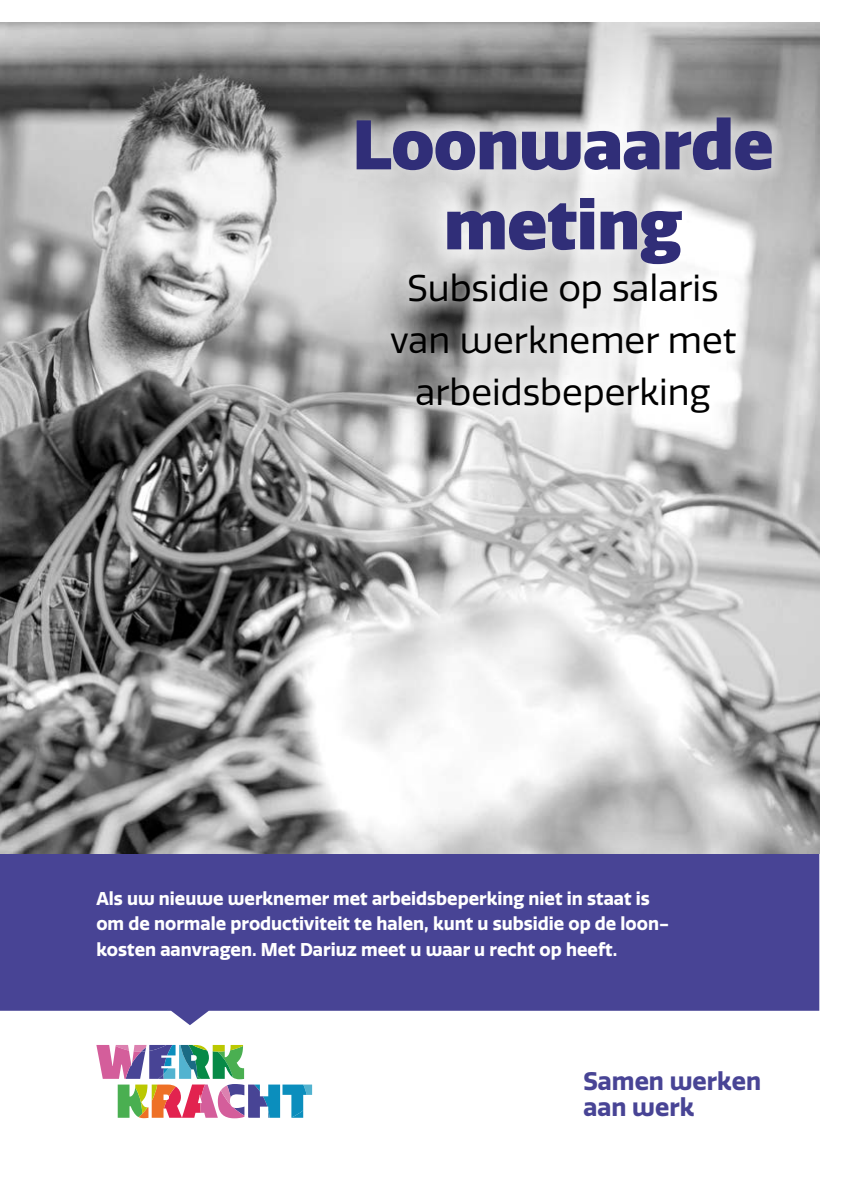
<style>
.page{position:relative;width:842px;height:1191px;background:#fff}
.page>*{position:absolute;margin:0;border:0;box-sizing:border-box;transform-origin:0 0}
.t1{font:900 68px/80px "Quatro";color:#302e78;text-align:center}
.t2{font:36px/52px "Quatro";color:#000;text-align:center}
.t3{font:700 24.6px/26px "Quatro";color:#484495}
.t4{font:700 18px/25.6px "Quatro";color:#fff}
</style>
<div class="page">
<svg style="left:96px;top:1045px;width:216px;height:73px"></svg>
<svg style="left:0;top:853px;width:819px;height:172px;fill:#484495"></svg>
<img style="left:0;top:23px;width:819px;height:830px">
<div style="left:343px;top:104px;width:443px;height:323px;background:#fff;opacity:.54"></div>
<h1 class="t1" style="left:353px;top:105px;width:422px">Loonwaarde meting</h1>
<h2 class="t2" style="left:390px;top:263px;width:348px">Subsidie op salaris van werknemer met arbeidsbeperking</h2>
<p class="t4" style="left:96px;top:885px;width:122px">maatschappij.</p>
<p class="t4" style="left:96px;top:885px;width:574px">Als uw nieuwe werknemer met arbeidsbeperking niet in staat is om de normale productiviteit te halen, kunt u subsidie op de loon&shy;kosten aanvragen. Met Dariuz meet u waar u recht op heeft.</p>
<h3 class="t3" style="left:583px;top:1068px;width:179px">Samen werken aan werk</h3>
</div>
